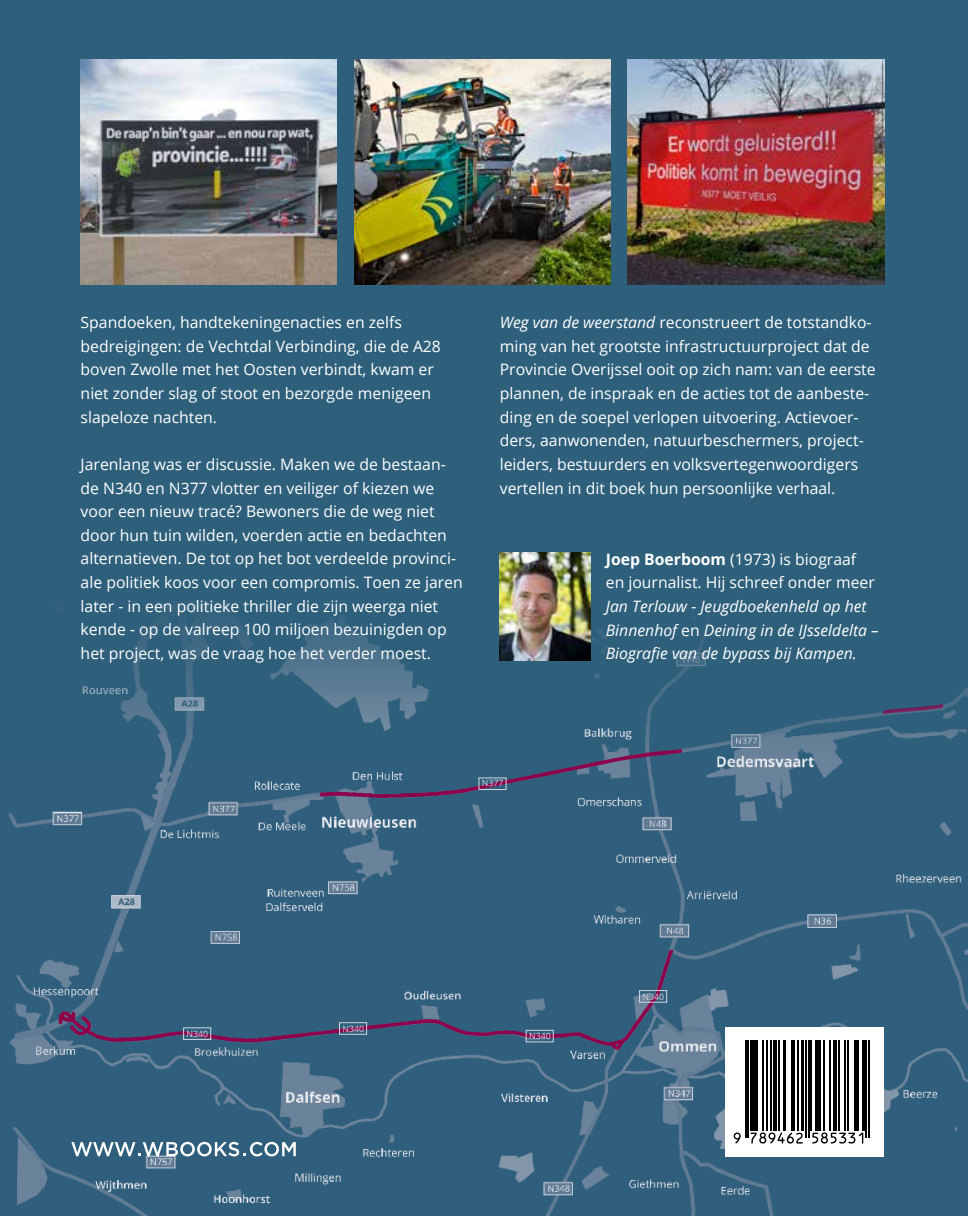
<style>
.page{position:relative;width:968px;height:1216px;background:#fff}
.page>*{position:absolute;margin:0;border:0;box-sizing:border-box;transform-origin:0 0}
.t1{font:15.75px/23.6px "Open Sans";color:#fff}
.t2{font:italic 15.75px/23.6px "Open Sans";color:#fff}
.t3{font:8.75px "Open Sans";color:#d2d7df}
.s1{font-style:italic}
.s2{font-weight:700}
.s3{font-style:normal}
</style>
<div class="page">
<div style="left:0;top:0;width:967px;height:1215px;background:#2e5f7b"></div>
<img style="left:8px;top:552px;width:959px;height:663px">
<div style="left:725px;top:1027px;width:159px;height:129px;background:#fff"></div>
<svg style="left:740px;top:1040px;width:130px;height:103px"></svg>
<svg style="left:733px;top:1132px;width:7px;height:11px"></svg>
<hr style="left:745px;top:1039px;width:1px;height:98px;background:#000">
<hr style="left:747px;top:1039px;width:2px;height:98px;background:#000">
<hr style="left:750px;top:1039px;width:4px;height:91px;background:#000">
<hr style="left:755px;top:1039px;width:3px;height:91px;background:#000">
<hr style="left:762px;top:1039px;width:1px;height:91px;background:#000">
<hr style="left:766px;top:1039px;width:1px;height:91px;background:#000">
<hr style="left:769px;top:1039px;width:2px;height:91px;background:#000">
<svg style="left:772px;top:1040px;width:4px;height:90px"></svg>
<hr style="left:777px;top:1039px;width:2px;height:91px;background:#000">
<hr style="left:783px;top:1039px;width:2px;height:91px;background:#000">
<hr style="left:790px;top:1039px;width:2px;height:91px;background:#000">
<hr style="left:793px;top:1039px;width:1px;height:91px;background:#000">
<svg style="left:750px;top:1132px;width:52px;height:11px"></svg>
<hr style="left:797px;top:1039px;width:1px;height:91px;background:#000">
<hr style="left:801px;top:1039px;width:3px;height:91px;background:#000">
<hr style="left:805px;top:1039px;width:1px;height:98px;background:#000">
<hr style="left:807px;top:1039px;width:2px;height:98px;background:#000">
<hr style="left:810px;top:1039px;width:1px;height:91px;background:#000">
<svg style="left:814px;top:1040px;width:4px;height:90px"></svg>
<hr style="left:819px;top:1039px;width:1px;height:91px;background:#000">
<hr style="left:823px;top:1039px;width:1px;height:91px;background:#000">
<hr style="left:828px;top:1039px;width:2px;height:91px;background:#000">
<svg style="left:832px;top:1040px;width:4px;height:90px"></svg>
<hr style="left:838px;top:1039px;width:1px;height:91px;background:#000">
<hr style="left:844px;top:1039px;width:1px;height:91px;background:#000">
<hr style="left:847px;top:1039px;width:1px;height:91px;background:#000">
<hr style="left:853px;top:1039px;width:2px;height:91px;background:#000">
<svg style="left:812px;top:1132px;width:51px;height:11px"></svg>
<hr style="left:856px;top:1039px;width:3px;height:91px;background:#000">
<hr style="left:861px;top:1039px;width:3px;height:91px;background:#000">
<hr style="left:865px;top:1039px;width:1px;height:98px;background:#000">
<hr style="left:868px;top:1039px;width:1px;height:98px;background:#000">
<img style="left:81px;top:60px;width:256px;height:224px">
<img style="left:354px;top:60px;width:256px;height:224px">
<img style="left:628px;top:60px;width:256px;height:224px">
<img style="left:499px;top:552px;width:91px;height:108px">
<div style="left:525px;top:1029px;width:28px;height:13px;border:1px solid #d2d7df"></div>
<div style="left:639px;top:990px;width:28px;height:12px;border:1px solid #d2d7df"></div>
<div style="left:339px;top:1022px;width:28px;height:12px;border:1px solid #d2d7df"></div>
<div style="left:183px;top:1027px;width:28px;height:12px;border:1px solid #d2d7df"></div>
<div style="left:478px;top:777px;width:28px;height:13px;border:1px solid #d2d7df"></div>
<p class="t1" style="left:81px;top:310px;width:362px">Spandoeken, handtekeningenacties en zelfs bedreigingen: de Vechtdal Verbinding, die de A28 boven Zwolle met het Oosten verbindt, kwam er niet zonder slag of stoot en bezorgde menigeen slapeloze nachten.</p>
<p class="t1" style="left:81px;top:452px;width:383px">Jarenlang was er discussie. Maken we de bestaan&shy;de N340 en N377 vlotter en veiliger of kiezen we voor een nieuw tracé? Bewoners die de weg niet door hun tuin wilden, voerden actie en bedachten alternatieven. De tot op het bot verdeelde provinci&shy;ale politiek koos voor een compromis. Toen ze jaren later - in een politieke thriller die zijn weerga niet kende - op de valreep 100 miljoen bezuinigden op het project, was de vraag hoe het verder moest.</p>
<p class="t1" style="left:499px;top:310px;width:377px"><span class="s1">Weg van de weerstand</span> reconstrueert de totstandko&shy;ming van het grootste infrastructuurproject dat de Provincie Overijssel ooit op zich nam: van de eerste plannen, de inspraak en de acties tot de aanbeste&shy;ding en de soepel verlopen uitvoering. Actievoer&shy;ders, aanwonenden, natuurbeschermers, project&shy;leiders, bestuurders en volksvertegenwoordigers vertellen in dit boek hun persoonlijke verhaal.</p>
<p class="t1" style="left:605px;top:547px;width:270px"><span class="s2">Joep Boerboom</span> (1973) is biograaf en journalist. Hij schreef onder meer</p>
<p class="t2" style="left:605px;top:594px;width:274px">Jan Terlouw - Jeugdboekenheld op het<br>Binnenhof <span class="s3">en</span> Deining in de IJsseldelta –<br>Biografie van de bypass bij Kampen.</p>
<p class="t3" style="left:482px;top:777px;width:23px">N377</p>
<p class="t3" style="left:187px;top:1027px;width:23px">N340</p>
<p class="t3" style="left:342px;top:1022px;width:23px">N340</p>
<p class="t3" style="left:529px;top:1030px;width:23px">N340</p>
<p class="t3" style="left:642px;top:990px;width:23px">N340</p>
</div>
